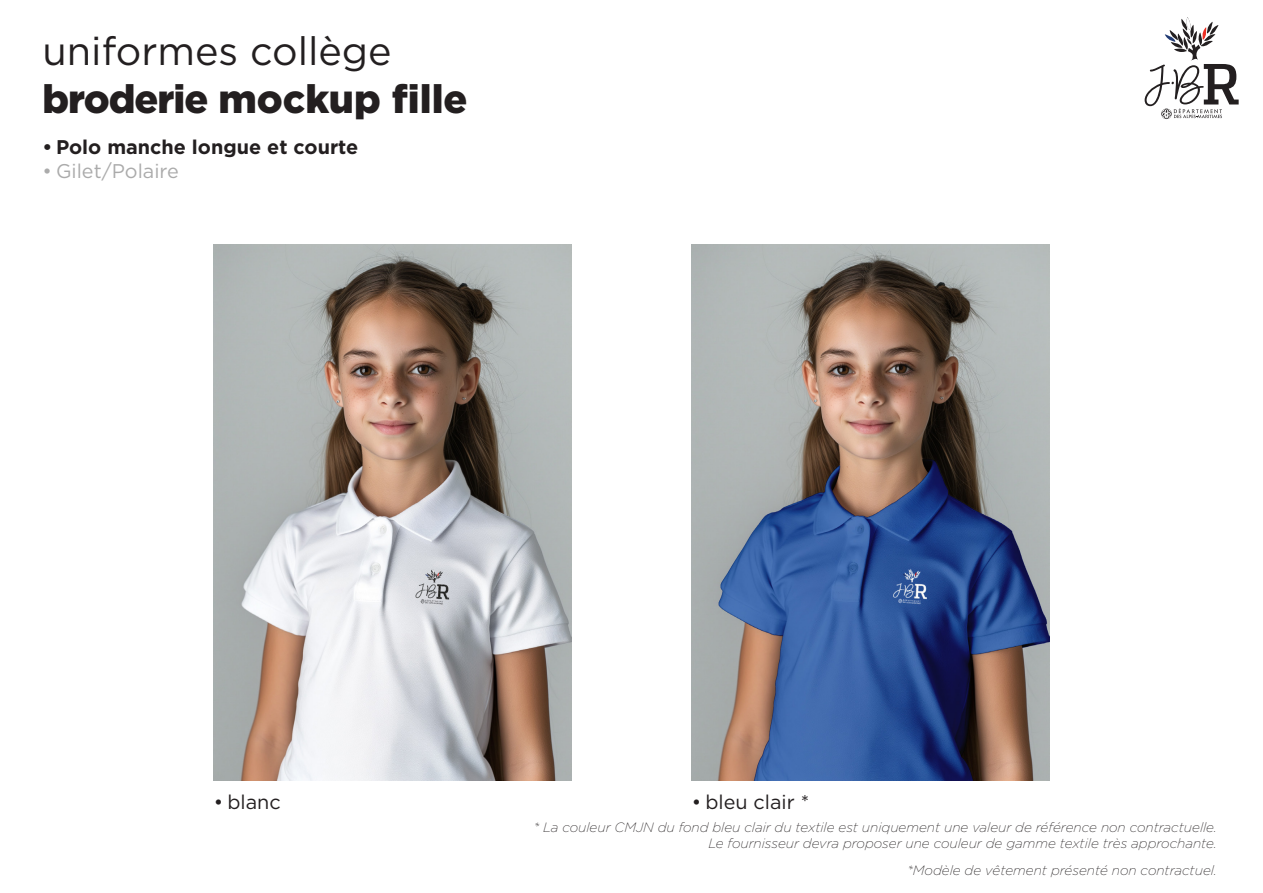
<style>
.page{position:relative;width:1263px;height:893px;background:#fff}
.page>*{position:absolute;margin:0;border:0;box-sizing:border-box;transform-origin:0 0}
.t1{font:900 39.6px "Gotham";letter-spacing:-.015em;color:#231f20}
.t2{font:39.6px "Gotham";color:#231f20}
.t3{font:700 19.8px "Gotham";color:#231f20}
.t4{font:19.8px "Gotham";color:#231f20}
.t5{font:19.8px "Gotham";color:#ababab}
.t6{font:italic 200 13.5px "Gotham";color:#231f20}
</style>
<div class="page">
<img style="left:214px;top:244px;width:357px;height:536px">
<img style="left:692px;top:244px;width:357px;height:536px">
<svg style="left:1144px;top:17px;width:94px;height:102px"></svg>
<p class="t2" style="left:43px;top:26px;width:351px">uniformes collège</p>
<p class="t1" style="left:43px;top:71px;width:427px">broderie mockup fille</p>
<p class="t3" style="left:43px;top:134px;width:317px">• Polo manche longue et courte</p>
<p class="t5" style="left:43px;top:158px;width:138px">• Gilet/Polaire</p>
<p class="t4" style="left:214px;top:789px;width:68px">• blanc</p>
<p class="t4" style="left:692px;top:789px;width:119px">• bleu clair *</p>
<p class="t6" style="left:533px;top:819px;width:685px">* La couleur CMJN du fond bleu clair du textile est uniquement une valeur de référence non contractuelle.</p>
<p class="t6" style="left:708px;top:835px;width:509px">Le fournisseur devra proposer une couleur de gamme textile très approchante.</p>
<p class="t6" style="left:907px;top:862px;width:311px">*Modèle de vêtement présenté non contractuel.</p>
</div>
